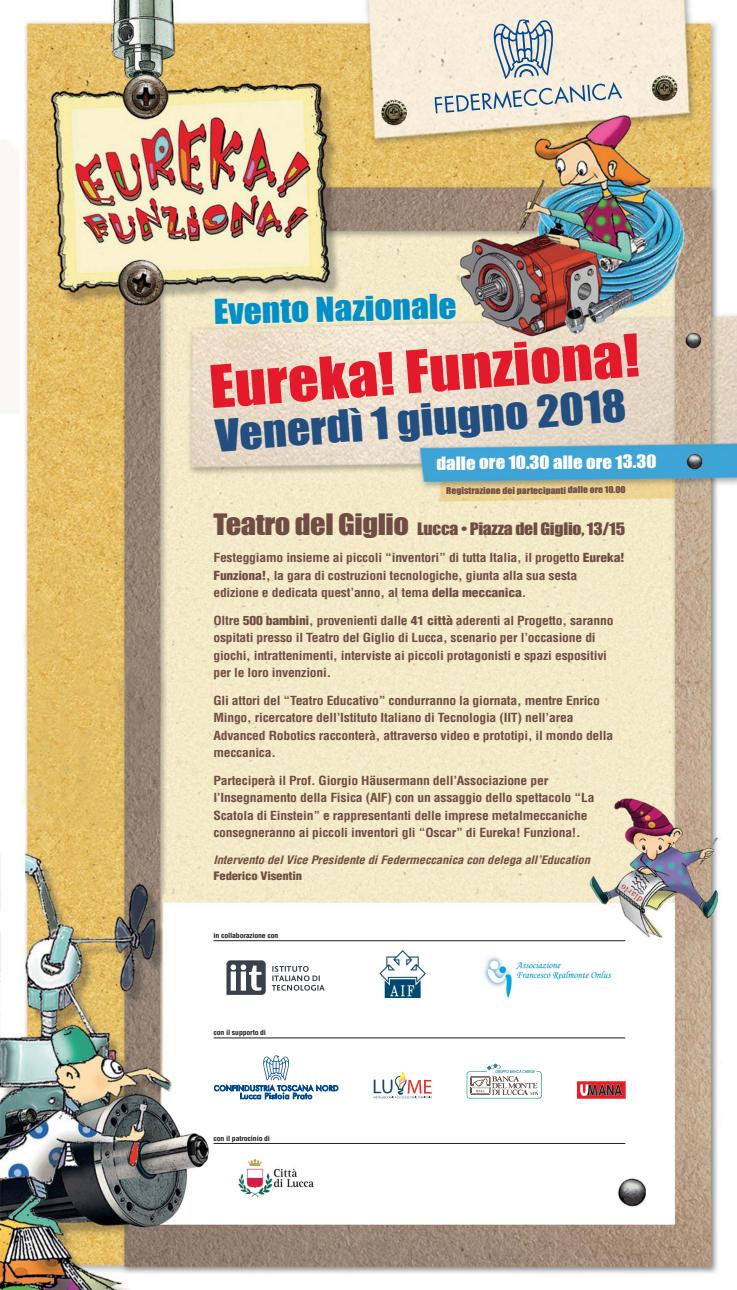
<style>
.page{position:relative;width:737px;height:1290px;background:#fff}
.page>*{position:absolute;margin:0;border:0;box-sizing:border-box;transform-origin:0 0}
.t1{font:54.34px "Impact";color:#e31a2c;scale:1.11 1}
.t2{font:41.04px "Impact";color:#224f80;scale:1.11 1}
.t3{font:31.68px "Impact";color:#0090c9;scale:1.11 1}
.t4{font:17.06px "Impact";letter-spacing:-.005em;color:#fff;scale:1.11 1}
.t5{font:15.84px "Impact";letter-spacing:-.015em;color:#6f4d44;scale:1.11 1}
.t6{font:700 condensed 12.25px/17.5px "Helvetica";letter-spacing:-.015em;color:#6f4d44;scale:1.11 1}
.t7{font:italic 700 condensed 11.38px "Helvetica";color:#6f4d44;scale:1.11 1}
.t8{font:900 condensed 11.38px "Helvetica";letter-spacing:-.015em;color:#6f4d44;scale:1.11 1}
.t9{font:8.66px "Impact";letter-spacing:-.005em;color:#6f4d44;scale:1.11 1}
.t10{font:700 condensed 7px "Helvetica";letter-spacing:-.02em;color:#231f20;scale:1.11 1}
.s1{font-size:27.3px}
.s2{font-weight:900}
</style>
<div class="page">
<img style="left:0;top:0;width:737px;height:1290px">
<svg style="left:434px;top:18px;width:188px;height:95px;background:#dedbd3"></svg>
<hr style="left:213px;top:940px;width:412px;height:1px;background:#231f20">
<hr style="left:213px;top:1038px;width:412px;height:1px;background:#231f20">
<hr style="left:213px;top:1143px;width:412px;height:1px;background:#231f20">
<svg style="left:272px;top:966px;width:53px;height:25px"></svg>
<svg style="left:226px;top:960px;width:40px;height:35px"></svg>
<img style="left:238px;top:1160px;width:75px;height:37px">
<svg style="left:373px;top:1071px;width:59px;height:27px"></svg>
<svg style="left:576px;top:1081px;width:50px;height:18px"></svg>
<svg style="left:214px;top:1055px;width:124px;height:44px"></svg>
<svg style="left:466px;top:1063px;width:76px;height:35px"></svg>
<img style="left:482px;top:955px;width:131px;height:44px">
<img style="left:379px;top:950px;width:46px;height:47px">
<h3 class="t3" style="left:214px;top:301px;width:220px;rotate:-1deg">Evento Nazionale</h3>
<h1 class="t1" style="left:208px;top:368px;width:390px;rotate:-4deg">Eureka! Funziona!</h1>
<h2 class="t2" style="left:214px;top:421px;width:372px;rotate:-4deg">Venerdì 1 giugno 2018</h2>
<h3 class="t4" style="left:436px;top:457px;width:200px">dalle ore 10.30 alle ore 13.30</h3>
<p class="t9" style="left:446px;top:487px;width:163px">Registrazione dei partecipanti dalle ore 10.00</p>
<p class="t5" style="left:213px;top:523px;width:372px"><span class="s1">Teatro del Giglio</span> Lucca • Piazza del Giglio, 13/15</p>
<p class="t6" style="left:213px;top:550px;width:372px">Festeggiamo insieme ai piccoli “inventori” di tutta Italia, il progetto <span class="s2">Eureka!<br>Funziona!</span>, la gara di costruzioni tecnologiche, giunta alla sua sesta edizione e dedicata quest’anno, al tema <span class="s2">della meccanica</span>.</p>
<p class="t6" style="left:213px;top:613px;width:362px">Oltre <span class="s2">500 bambini</span>, provenienti dalle <span class="s2">41 città</span> aderenti al Progetto, saranno ospitati presso il Teatro del Giglio di Lucca, scenario per l’occasione di giochi, intrattenimenti, interviste ai piccoli protagonisti e spazi espositivi per le loro invenzioni.</p>
<p class="t6" style="left:213px;top:692px;width:362px">Gli attori del “Teatro Educativo” condurranno la giornata, mentre Enrico Mingo, ricercatore dell’Istituto Italiano di Tecnologia (IIT) nell’area Advanced Robotics racconterà, attraverso video e prototipi, il mondo della meccanica.</p>
<p class="t6" style="left:213px;top:772px;width:345px">Parteciperà il Prof. Giorgio Häusermann dell’Associazione per l’Insegnamento della Fisica (AIF) con un assaggio dello spettacolo “La Scatola di Einstein” e rappresentanti delle imprese metalmeccaniche consegneranno ai piccoli inventori gli “Oscar” di Eureka! Funziona!.</p>
<p class="t7" style="left:213px;top:855px;width:343px">Intervento delVice Presidente diFedermeccanica con delega all’Education</p>
<p class="t8" style="left:213px;top:872px;width:81px">Federico Visentin</p>
<p class="t10" style="left:213px;top:933px;width:60px">in collaborazione con</p>
<p class="t10" style="left:213px;top:1030px;width:49px">con il supporto di</p>
<p class="t10" style="left:213px;top:1135px;width:52px">con il patrocinio di</p>
</div>
